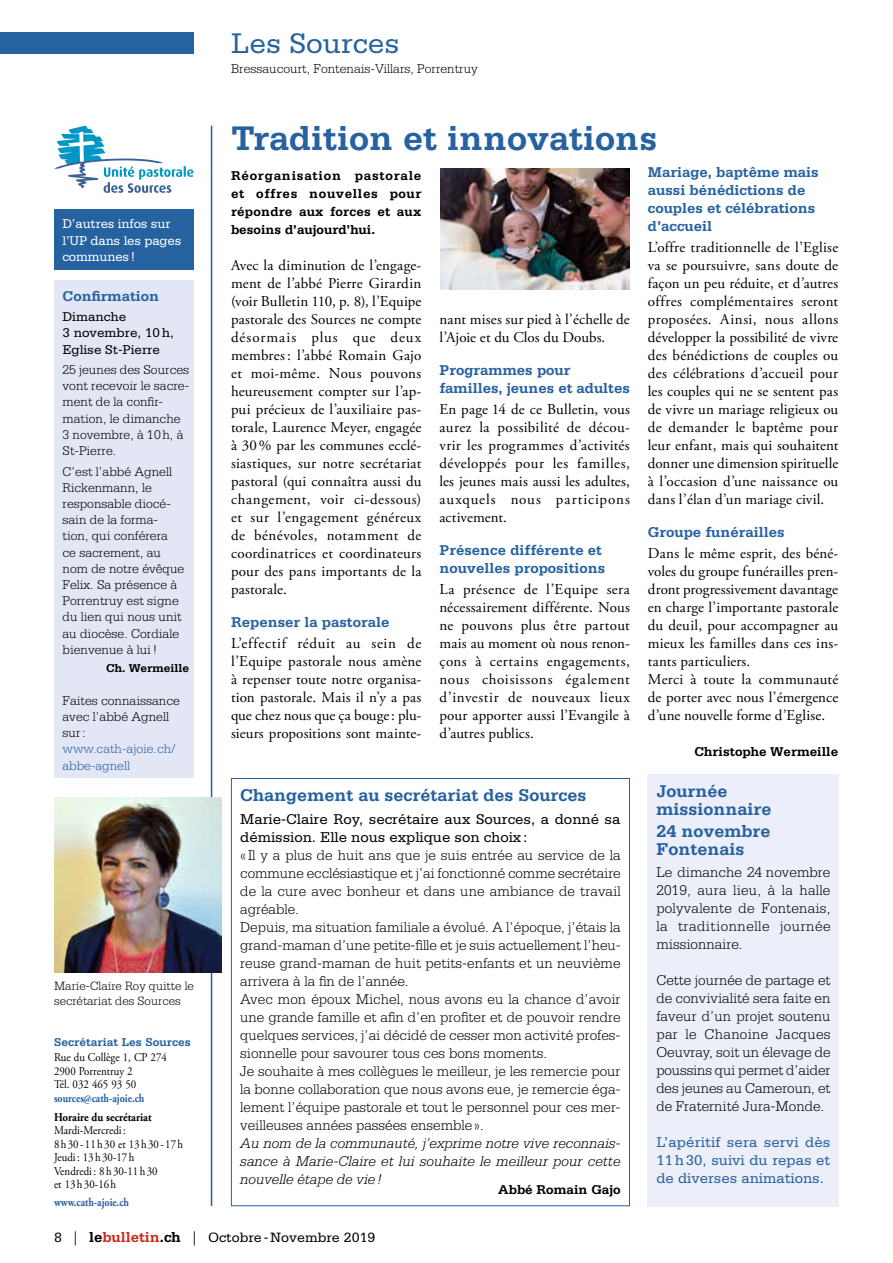
<style>
.page{position:relative;width:893px;height:1263px;background:#fff}
.page>*{position:absolute;margin:0;border:0;box-sizing:border-box;transform-origin:0 0}
.t1{font:700 36px "Serifa";color:#2662a0}
.t2{font:30px "Serifa";color:#2662a0}
.t3{font:700 18px/18px "Serifa";color:#2662a0}
.t4{font:15px/18px "Adobe Garamond Pro";letter-spacing:.01em;color:#000;text-align:justify}
.t5{font:300 15px/18px "Serifa";color:#000;text-align:justify}
.t6{font:700 15px/18px "Serifa";color:#2662a0}
.t7{font:italic 300 15px/18px "Serifa";letter-spacing:.005em;color:#000;text-align:justify}
.t8{font:15px/18px "Serifa";color:#000}
.t9{font:15px/18px "Serifa";color:#2662a0;text-align:justify}
.t10{font:14.25px "Serifa";color:#000}
.t11{font:300 13.5px/16.2px "Serifa";color:#000}
.t12{font:700 13.5px/18px "Serifa";color:#000;text-align:justify}
.t13{font:13.5px/16.2px "Serifa";letter-spacing:-.01em;color:#fff}
.t14{font:13.5px/16.2px "Serifa";color:#000}
.t15{font:300 13.5px/16.2px "Serifa";color:#2662a0}
.t16{font:300 12.75px/15px "Serifa";color:#000}
.t17{font:12px/13.5px "Adobe Garamond Pro";color:#000;scale:.91 1}
.t18{font:700 12px "Adobe Garamond Pro";color:#2662a0;scale:.84 1}
.t19{font:700 12px "Serifa";color:#2662a0}
.t20{font:700 12px "Adobe Garamond Pro";color:#000;scale:.91 1}
.t21{font:700 12px "Serifa";color:#000}
.s1{font-family:"Adobe Garamond Pro"}
.s2{font-weight:700;font-size:15px}
.s3{font-weight:700;font-size:15px;color:#ca291d}
</style>
<div class="page">
<div style="left:0;top:33px;width:193px;height:21px;background:#2662a0"></div>
<hr style="left:211px;top:126px;width:1px;height:1080px;background:#2662a0">
<div style="left:54px;top:281px;width:139px;height:497px;background:#e2e6f5"></div>
<div style="left:54px;top:209px;width:139px;height:60px;background:#2662a0"></div>
<svg style="left:54px;top:126px;width:139px;height:67px"></svg>
<div style="left:648px;top:774px;width:191px;height:432px;background:#eceef9"></div>
<img style="left:440px;top:168px;width:190px;height:121px">
<img style="left:54px;top:798px;width:167px;height:174px">
<h2 class="t2" style="left:231px;top:27px;width:170px">Les Sources</h2>
<p class="t11" style="left:231px;top:61px;width:248px">Bressaucourt, Fontenais-Villars, Porrentruy</p>
<p class="t13" style="left:63px;top:216px;width:120px">D’autres infos sur l’UP dans les pages communes!</p>
<p class="t6" style="left:63px;top:287px;width:98px">Confirmation</p>
<p class="t14" style="left:63px;top:309px;width:113px">Dimanche<br>3 novembre, 10h,<br>Eglise St-Pierre</p>
<p class="t11" style="left:63px;top:361px;width:128px">25 jeunes des Sources vont recevoir le sacre&shy;ment de la confir&shy;mation, le dimanche<br>3 novembre, à 10h, à<br>St-Pierre.</p>
<p class="t11" style="left:63px;top:463px;width:123px">C’est l’abbé Agnell<br>Rickenmann, le responsable diocé&shy;sain de la forma&shy;tion, qui conférera ce sacrement, au nom de notre évêque<br>Felix. Sa présence à<br>Porrentruy est signe du lien qui nous unit au diocèse. Cordiale bienvenue à lui!</p>
<p class="t21" style="left:106px;top:661px;width:85px">Ch. Wermeille</p>
<p class="t11" style="left:63px;top:692px;width:119px">Faites connaissance avec l’abbé Agnell sur:</p>
<p class="t15" style="left:63px;top:741px;width:115px">www.cath-ajoie.ch/ abbe-agnell</p>
<p class="t16" style="left:54px;top:978px;width:141px">Marie-Claire Roy quitte le secrétariat des Sources</p>
<p class="t19" style="left:54px;top:1035px;width:138px">Secrétariat Les Sources</p>
<p class="t17" style="left:54px;top:1051px;width:126px">Rue du Collège 1, CP 274<br>2900 Porrentruy 2<br>Tél. 032 465 93 50</p>
<p class="t18" style="left:54px;top:1091px;width:109px">sources@cath-ajoie.ch</p>
<p class="t20" style="left:54px;top:1110px;width:109px">Horaire du secrétariat</p>
<p class="t17" style="left:54px;top:1124px;width:143px">Mardi-Mercredi:<br>8h30-11h30 et 13h30-17h<br>Jeudi: 13h30-17h<br>Vendredi: 8h30-11h30<br>et 13h30-16h</p>
<p class="t18" style="left:54px;top:1195px;width:91px">www.cath-ajoie.ch</p>
<h1 class="t1" style="left:231px;top:117px;width:428px">Tradition et innovations</h1>
<p class="t12" style="left:231px;top:166px;width:192px">Réorganisation pastorale et offres nouvelles pour répondre aux forces et aux besoins d’aujourd’hui.</p>
<p class="t4" style="left:231px;top:257px;width:192px">Avec la diminution de l’engage&shy;ment de l’abbé Pierre Girardin (voir Bulletin 110, p. 8), l’Equipe pastorale des Sources ne compte désormais plus que deux membres: l’abbé Romain Gajo et moi-même. Nous pouvons heureusement compter sur l’ap&shy;pui précieux de l’auxiliaire pas&shy;torale, Laurence Meyer, engagée à 30% par les communes ecclé&shy;siastiques, sur notre secrétariat pastoral (qui connaîtra aussi du changement, voir ci-dessous) et sur l’engagement généreux de bénévoles, notamment de coordinatrices et coordinateurs pour des pans importants de la pastorale.</p>
<p class="t6" style="left:231px;top:613px;width:160px">Repenser la pastorale</p>
<p class="t4" style="left:231px;top:635px;width:192px">L’effectif réduit au sein de l’Equipe pastorale nous amène à repenser toute notre organisa&shy;tion pastorale. Mais il n’y a pas que chez nous que ça bouge: plu&shy;sieurs propositions sont mainte-</p>
<p class="t4" style="left:439px;top:311px;width:192px">nant mises sur pied à l’échelle de l’Ajoie et du Clos du Doubs.</p>
<p class="t6" style="left:439px;top:361px;width:192px">Programmes pour familles, jeunes et adultes</p>
<p class="t4" style="left:439px;top:401px;width:192px">En page 14 de ce Bulletin, vous aurez la possibilité de décou&shy;vrir les programmes d’activités développés pour les familles, les jeunes mais aussi les adultes, auxquels nous participons activement.</p>
<p class="t6" style="left:439px;top:541px;width:167px">Présence différente et nouvelles propositions</p>
<p class="t4" style="left:439px;top:581px;width:192px">La présence de l’Equipe sera nécessairement différente. Nous ne pouvons plus être partout mais au moment où nous renon&shy;çons à certains engagements, nous choisissons également d’investir de nouveaux lieux pour apporter aussi l’Evangile à d’autres publics.</p>
<p class="t3" style="left:240px;top:786px;width:348px">Changement au secrétariat des Sources</p>
<p class="t8" style="left:240px;top:809px;width:382px">Marie-Claire Roy, secrétaire aux Sources, a donné sa démission. Elle nous explique son choix:</p>
<p class="t5" style="left:240px;top:845px;width:382px;text-align:left">«Il y a plus de huit ans que je suis entrée au service de la commune ecclésiastique et j’ai fonctionné comme secrétaire de la cure avec bonheur et dans une ambiance de travail agréable.<br>Depuis, ma situation familiale a évolué. A l’époque, j’étais la grand-maman d’une petite-fille et je suis actuellement l’heu&shy;reuse grand-maman de huit petits-enfants et un neuvième arrivera à la fin de l’année.<br>Avec mon époux Michel, nous avons eu la chance d’avoir une grande famille et afin d’en profiter et de pouvoir rendre quelques services, j’ai décidé de cesser mon activité profes&shy;sionnelle pour savourer tous ces bons moments.<br>Je souhaite à mes collègues le meilleur, je les remercie pour la bonne collaboration que nous avons eue, je remercie éga&shy;lement l’équipe pastorale et tout le personnel pour ces mer&shy;veilleuses années passées ensemble».</p>
<p class="t7" style="left:240px;top:1133px;width:382px">Au nom de la communauté, j’exprime notre vive reconnais&shy;sance à Marie-Claire et lui souhaite le meilleur pour cette nouvelle étape de vie!</p>
<p class="t12" style="left:498px;top:1180px;width:124px">Abbé Romain Gajo</p>
<p class="t6" style="left:648px;top:163px;width:172px">Mariage, baptême mais aussi bénédictions de couples et célébrations d’accueil</p>
<p class="t4" style="left:648px;top:239px;width:192px">L’offre traditionnelle de l’Eglise va se poursuivre, sans doute de façon un peu réduite, et d’autres offres complémentaires seront proposées. Ainsi, nous allons développer la possibilité de vivre des bénédictions de couples ou des célébrations d’accueil pour les couples qui ne se sentent pas de vivre un mariage religieux ou de demander le baptême pour leur enfant, mais qui souhaitent donner une dimension spirituelle à l’occasion d’une naissance ou dans l’élan d’un mariage civil.</p>
<p class="t6" style="left:648px;top:523px;width:138px">Groupe funérailles</p>
<p class="t4" style="left:648px;top:545px;width:192px;text-align:left">Dans le même esprit, des béné&shy;voles du groupe funérailles pren&shy;dront progressivement davantage en charge l’importante pastorale du deuil, pour accompagner au mieux les familles dans ces ins&shy;tants particuliers.<br>Merci à toute la communauté de porter avec nous l’émergence d’une nouvelle forme d’Eglise.</p>
<p class="t12" style="left:694px;top:742px;width:145px">Christophe Wermeille</p>
<p class="t3" style="left:656px;top:781px;width:117px">Journée missionnaire</p>
<p class="t3" style="left:656px;top:821px;width:116px">24 novembre<br>Fontenais</p>
<p class="t5" style="left:656px;top:863px;width:176px">Le dimanche 24 novembre 2019, aura lieu, à la halle polyvalente de Fontenais, la traditionnelle journée missionnaire.</p>
<p class="t5" style="left:656px;top:971px;width:176px">Cette journée de partage et de convivialité sera faite en faveur d’un projet soutenu par le Chanoine Jacques Oeuvray, soit un élevage de poussins qui permet d’aider des jeunes au Cameroun, et de Fraternité Jura-Monde.</p>
<p class="t9" style="left:656px;top:1133px;width:176px">L’apéritif sera servi dès 11h30, suivi du repas et de diverses animations.</p>
<p class="t10" style="left:54px;top:1230px;width:323px">8 <span class="s1">|</span> <span class="s2">le</span><span class="s3">bulletin</span><span class="s2">.ch</span> <span class="s1">|</span> Octobre-Novembre 2019</p>
</div>
